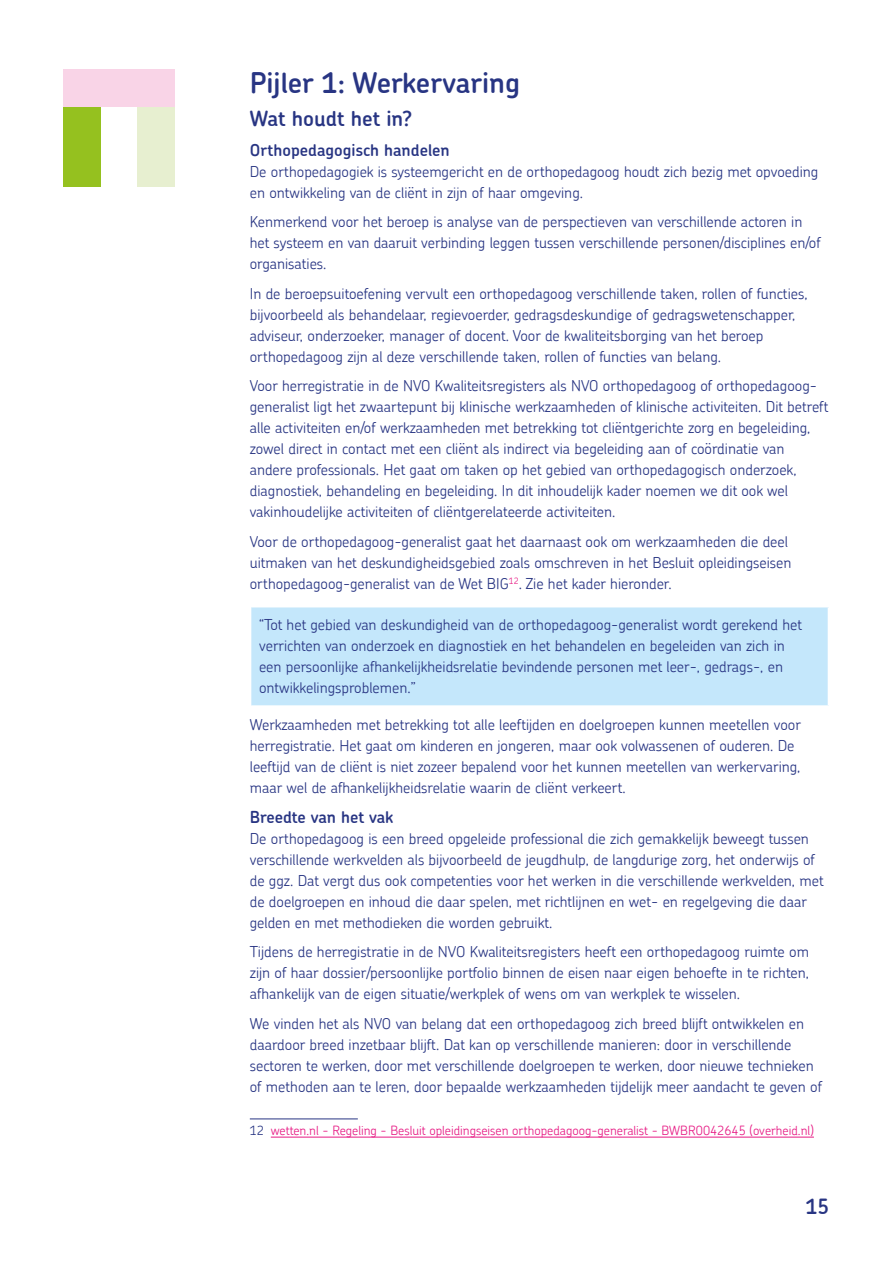
<style>
.page{position:relative;width:893px;height:1263px;background:#fff}
.page>*{position:absolute;margin:0;border:0;box-sizing:border-box;transform-origin:0 0}
.Kop_2{font:600 28.5px "Chevin";color:#283583}
.Kop_3{font:600 21px "Chevin";color:#283583}
.Kop_4{font:600 16.5px "Chevin";color:#283583}
.Body{font:300 15px/21px "Chevin";color:#283583}
.Voetnoot{font:300 12.75px "Chevin";color:#e71a84}
.s1{color:#283583}
</style>
<div class="page">
<div style="left:251px;top:607px;width:577px;height:99px;background:#c4e7fb"></div>
<hr style="left:250px;top:705px;width:579px;height:2px;background:#fff">
<hr style="left:250px;top:1119px;width:108px;height:1px;background:#283583">
<hr style="left:271px;top:1137px;width:543px;height:1px;background:#e71a84">
<div style="left:64px;top:106px;width:37px;height:80px;background:#95c11f"></div>
<div style="left:138px;top:106px;width:37px;height:80px;background:#e7efd0"></div>
<div style="left:64px;top:69px;width:111px;height:37px;background:#f9d4e7"></div>
<p class="Kop_2" style="left:250px;top:64px;width:272px">Pijler 1: Werkervaring</p>
<p class="Kop_3" style="left:250px;top:105px;width:164px">Wat houdt het in?</p>
<p class="Kop_4" style="left:250px;top:139px;width:201px">Orthopedagogisch handelen</p>
<p class="Body" style="left:250px;top:161px;width:570px">De orthopedagogiek is systeemgericht en de orthopedagoog houdt zich bezig met opvoeding en ontwikkeling van de cliënt in zijn of haar omgeving.</p>
<p class="Body" style="left:250px;top:211px;width:572px">Kenmerkend voor het beroep is analyse van de perspectieven van verschillende actoren in het systeem en van daaruit verbinding leggen tussen verschillende personen/disciplines en/of organisaties.</p>
<p class="Body" style="left:250px;top:283px;width:559px">In de beroepsuitoefening vervult een orthopedagoog verschillende taken, rollen of functies, bijvoorbeeld als behandelaar, regievoerder, gedragsdeskundige of gedragswetenschapper, adviseur, onderzoeker, manager of docent. Voor de kwaliteitsborging van het beroep orthopedagoog zijn al deze verschillende taken, rollen of functies van belang.</p>
<p class="Body" style="left:250px;top:375px;width:580px">Voor herregistratie in de NVO Kwaliteitsregisters als NVO orthopedagoog of orthopedagoog&shy;generalist ligt het zwaartepunt bij klinische werkzaamheden of klinische activiteiten. Dit betreft alle activiteiten en/of werkzaamheden met betrekking tot cliëntgerichte zorg en begeleiding, zowel direct in contact met een cliënt als indirect via begeleiding aan of coördinatie van andere professionals. Het gaat om taken op het gebied van orthopedagogisch onderzoek, diagnostiek, behandeling en begeleiding. In dit inhoudelijk kader noemen we dit ook wel vakinhoudelijke activiteiten of cliëntgerelateerde activiteiten.</p>
<p class="Body" style="left:250px;top:531px;width:543px">Voor de orthopedagoog-generalist gaat het daarnaast ook om werkzaamheden die deel uitmaken van het deskundigheidsgebied zoals omschreven in het Besluit opleidingseisen orthopedagoog-generalist van de Wet BIG<sup>12</sup>. Zie het kader hieronder.</p>
<p class="Body" style="left:259px;top:614px;width:545px">“Tot het gebied van deskundigheid van de orthopedagoog-generalist wordt gerekend het verrichten van onderzoek en diagnostiek en het behandelen en begeleiden van zich in een persoonlijke afhankelijkheidsrelatie bevindende personen met leer-, gedrags-, en ontwikkelingsproblemen.”</p>
<p class="Body" style="left:250px;top:714px;width:553px">Werkzaamheden met betrekking tot alle leeftijden en doelgroepen kunnen meetellen voor herregistratie. Het gaat om kinderen en jongeren, maar ook volwassenen of ouderen. De leeftijd van de cliënt is niet zozeer bepalend voor het kunnen meetellen van werkervaring, maar wel de afhankelijkheidsrelatie waarin de cliënt verkeert.</p>
<p class="Kop_4" style="left:250px;top:806px;width:145px">Breedte van het vak</p>
<p class="Body" style="left:250px;top:828px;width:575px">De orthopedagoog is een breed opgeleide professional die zich gemakkelijk beweegt tussen verschillende werkvelden als bijvoorbeeld de jeugdhulp, de langdurige zorg, het onderwijs of de ggz. Dat vergt dus ook competenties voor het werken in die verschillende werkvelden, met de doelgroepen en inhoud die daar spelen, met richtlijnen en wet- en regelgeving die daar gelden en met methodieken die worden gebruikt.</p>
<p class="Body" style="left:250px;top:941px;width:561px;text-align:justify">Tijdens de herregistratie in de NVO Kwaliteitsregisters heeft een orthopedagoog ruimte om zijn of haar dossier/persoonlijke portfolio binnen de eisen naar eigen behoefte in te richten, afhankelijk van de eigen situatie/werkplek of wens om van werkplek te wisselen.</p>
<p class="Body" style="left:250px;top:1013px;width:574px">We vinden het als NVO van belang dat een orthopedagoog zich breed blijft ontwikkelen en daardoor breed inzetbaar blijft. Dat kan op verschillende manieren: door in verschillende sectoren te werken, door met verschillende doelgroepen te werken, door nieuwe technieken of methoden aan te leren, door bepaalde werkzaamheden tijdelijk meer aandacht te geven of</p>
<p class="Voetnoot" style="left:250px;top:1122px;width:566px"><span class="s1">12</span> wetten.nl - Regeling - Besluit opleidingseisen orthopedagoog-generalist - BWBR0042645 (overheid.nl)</p>
<h2 class="Kop_3" style="left:806px;top:1193px;width:25px">15</h2>
</div>
